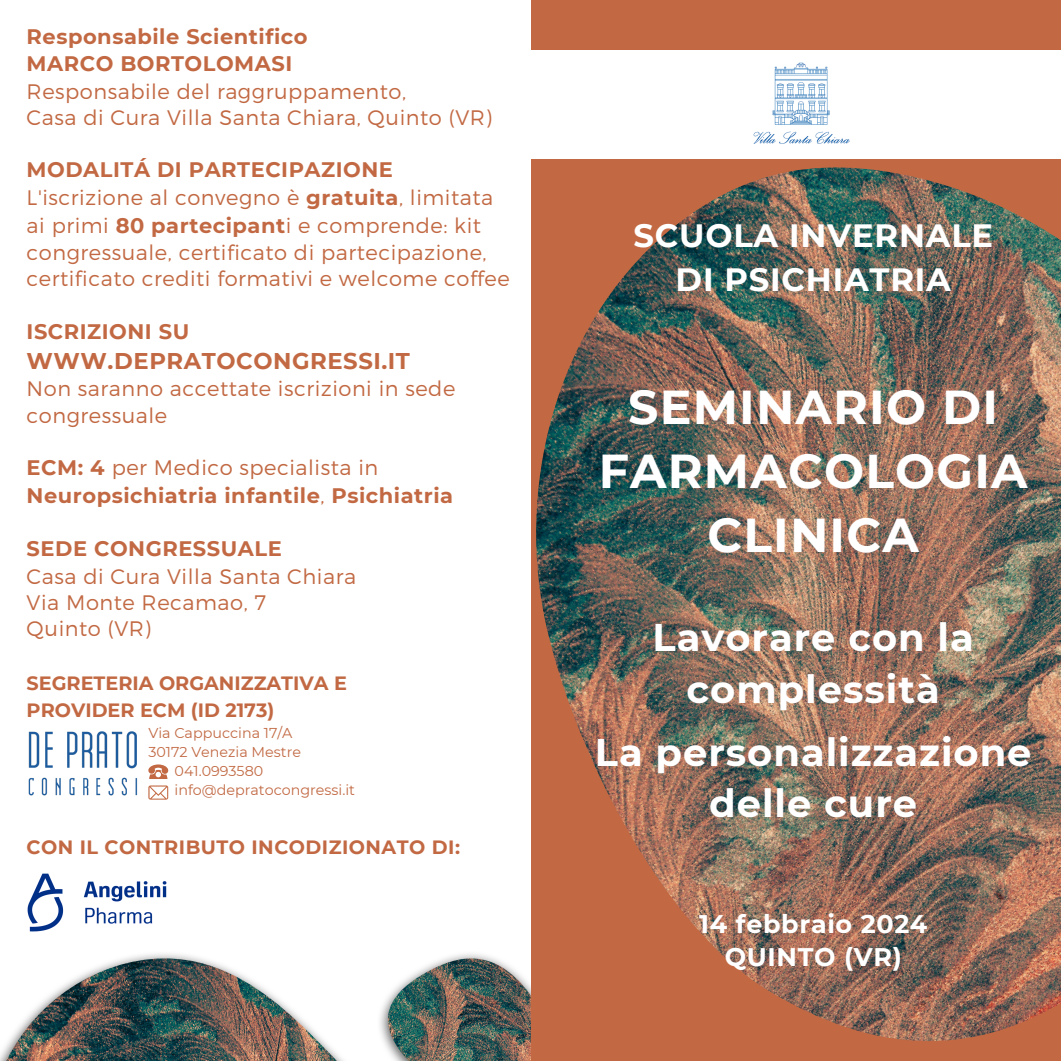
<style>
.page{position:relative;width:1061px;height:1062px;background:#fff}
.page>*{position:absolute;margin:0;border:0;box-sizing:border-box;transform-origin:0 0}
.t1{font:700 47.43px/63.5px "Montserrat";letter-spacing:.025em;color:#fff;text-align:center}
.t2{font:700 38.5px/51.6px "Montserrat";letter-spacing:.025em;color:#fff;text-align:center}
.t3{font:700 32.2px "Montserrat";letter-spacing:.025em;color:#fff}
.t4{font:700 25.38px "Montserrat";letter-spacing:.025em;color:#fff}
.t5{font:700 22.75px "Montserrat";letter-spacing:.025em;color:#c26943}
.t6{font:300 21px/27.1px "Montserrat";letter-spacing:.025em;color:#c26943}
.t7{font:700 21px/27.5px "Montserrat";letter-spacing:.025em;color:#c26943}
.t8{font:700 19.25px/26.2px "Montserrat";color:#c26943}
.t9{font:700 19.25px "Montserrat";letter-spacing:.025em;color:#c26943}
.t10{font:14.35px "Montserrat";color:#c26943}
.s1{font-weight:700}
.s2{font-weight:300}
</style>
<div class="page">
<img style="left:0;top:958px;width:530px;height:103px">
<div style="left:530px;top:0;width:530px;height:1061px;background:#c26943"></div>
<img style="left:515px;top:163px;width:545px;height:896px">
<div style="left:513px;top:50px;width:547px;height:109px;background:#fff"></div>
<img style="left:753px;top:62px;width:97px;height:82px">
<svg style="left:148px;top:764px;width:20px;height:15px"></svg>
<svg style="left:148px;top:785px;width:20px;height:15px"></svg>
<img style="left:28px;top:731px;width:110px;height:65px">
<img style="left:27px;top:873px;width:140px;height:59px">
<p class="t7" style="left:27px;top:22px;width:282px">Responsabile Scientifico</p>
<p class="t7" style="left:27px;top:50px;width:267px">MARCO BORTOLOMASI</p>
<p class="t6" style="left:27px;top:77px;width:381px">Responsabile del raggruppamento,</p>
<p class="t6" style="left:27px;top:103px;width:467px">Casa di Cura Villa Santa Chiara, Quinto (VR)</p>
<p class="t6" style="left:27px;top:155px;width:484px"><span class="s1">MODALITÁ DI PARTECIPAZIONE </span>L'iscrizione al convegno è <span class="s1">gratuita</span>, limitata ai primi <span class="s1">80 partecipant</span>i e comprende: kit congressuale, certificato di partecipazione, certificato crediti formativi e welcome coffee</p>
<p class="t7" style="left:27px;top:317px;width:164px">ISCRIZIONI SU</p>
<p class="t5" style="left:27px;top:347px;width:385px">WWW.DEPRATOCONGRESSI.IT</p>
<p class="t6" style="left:27px;top:375px;width:430px;line-height:26.2px">Non saranno accettate iscrizioni in sede congressuale</p>
<p class="t7" style="left:27px;top:454px;width:428px">ECM: 4 <span class="s2">per Medico specialista in<br></span>Neuropsichiatria infantile<span class="s2">,</span> Psichiatria</p>
<p class="t7" style="left:27px;top:535px;width:257px">SEDE CONGRESSUALE</p>
<p class="t6" style="left:27px;top:562px;width:331px">Casa di Cura Villa Santa Chiara</p>
<p class="t6" style="left:27px;top:588px;width:241px">Via Monte Recamao, 7</p>
<p class="t6" style="left:27px;top:614px;width:126px">Quinto (VR)</p>
<p class="t8" style="left:27px;top:670px;width:322px">SEGRETERIA ORGANIZZATIVA E<br>PROVIDER ECM (ID 2173)</p>
<p class="t10" style="left:148px;top:724px;width:146px">Via Cappuccina 17/A</p>
<p class="t10" style="left:148px;top:743px;width:154px">30172 Venezia Mestre</p>
<p class="t10" style="left:175px;top:762px;width:90px">041.0993580</p>
<p class="t10" style="left:175px;top:781px;width:182px">info@depratocongressi.it</p>
<p class="t9" style="left:27px;top:835px;width:435px">CON IL CONTRIBUTO INCODIZIONATO DI:</p>
<p class="t3" style="left:633px;top:216px;width:361px">SCUOLA INVERNALE</p>
<p class="t3" style="left:675px;top:260px;width:277px">DI PSICHIATRIA</p>
<p class="t1" style="left:598px;top:375px;width:430px">SEMINARIO DI<br>FARMACOLOGIA<br>CLINICA</p>
<p class="t2" style="left:652px;top:611px;width:323px">Lavorare con la complessità</p>
<p class="t2" style="left:595px;top:726px;width:438px">La personalizzazione delle cure</p>
<p class="t4" style="left:699px;top:908px;width:230px">14 febbraio 2024</p>
<p class="t4" style="left:725px;top:942px;width:178px">QUINTO (VR)</p>
</div>
